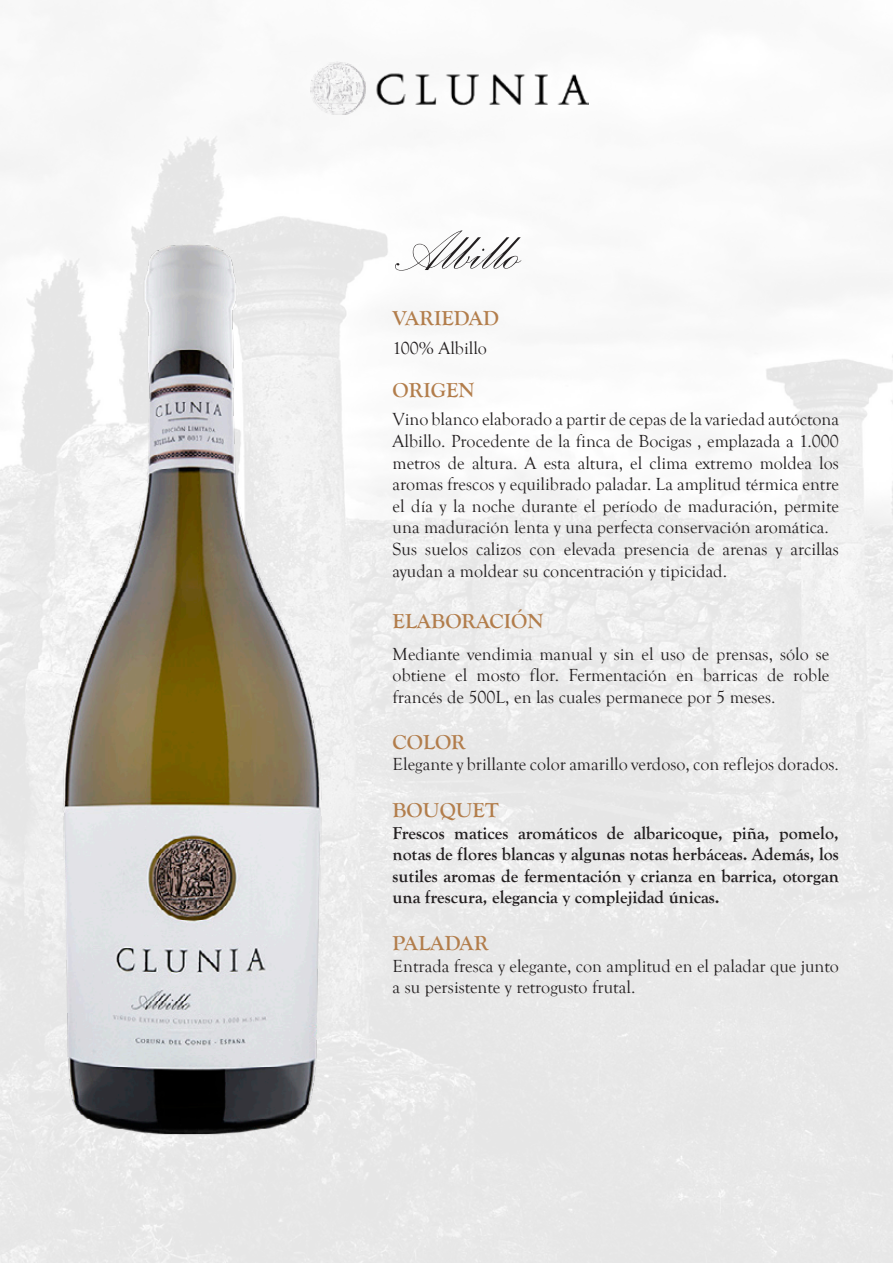
<style>
.page{position:relative;width:893px;height:1263px;background:#fff}
.page>*{position:absolute;margin:0;border:0;box-sizing:border-box;transform-origin:0 0}
.t1{font:72.9px "Palace Script";color:#231f20}
.t2{font:700 21px "Goudy Old Style T";color:#b27d4b}
.t3{font:18px/21.6px "Goudy Old Style T";color:#231f20;text-align:justify}
.t4{font:700 18px/21.6px "Goudy Old Style T";color:#231f20;text-align:justify}
</style>
<div class="page">
<img style="left:304px;top:54px;width:285px;height:67px">
<img style="left:0;top:218px;width:573px;height:967px">
<p class="t1" style="left:393px;top:203px;width:130px">Albillo</p>
<p class="t2" style="left:393px;top:306px;width:108px">VARIEDAD</p>
<p class="t3" style="left:393px;top:338px;width:96px">100% Albillo</p>
<p class="t2" style="left:393px;top:378px;width:83px">ORIGEN</p>
<p class="t3" style="left:393px;top:409px;width:448px">Vino blanco elaborado a partir de cepas de la variedad autóctona Albillo. Procedente de la finca de Bocigas , emplazada a 1.000 metros de altura. A esta altura, el clima extremo moldea los aromas frescos y equilibrado paladar. La amplitud térmica entre el día y la noche durante el período de maduración, permite una maduración lenta y una perfecta conservación aromática.</p>
<p class="t3" style="left:393px;top:539px;width:448px">Sus suelos calizos con elevada presencia de arenas y arcillas ayudan a moldear su concentración y tipicidad.</p>
<p class="t2" style="left:393px;top:609px;width:152px">ELABORACIÓN</p>
<p class="t3" style="left:393px;top:643px;width:438px">Mediante vendimia manual y sin el uso de prensas, sólo se obtiene el mosto flor. Fermentación en barricas de roble francés de 500L, en las cuales permanece por 5 meses.</p>
<p class="t2" style="left:393px;top:730px;width:75px">COLOR</p>
<p class="t3" style="left:393px;top:754px;width:448px">Elegante y brillante color amarillo verdoso, con reflejos dorados.</p>
<p class="t2" style="left:393px;top:798px;width:107px">BOUQUET</p>
<p class="t4" style="left:393px;top:822px;width:448px">Frescos matices aromáticos de albaricoque, piña, pomelo, notas de flores blancas y algunas notas herbáceas. Además, los sutiles aromas de fermentación y crianza en barrica, otorgan una frescura, elegancia y complejidad únicas.</p>
<p class="t2" style="left:393px;top:931px;width:97px">PALADAR</p>
<p class="t3" style="left:393px;top:955px;width:448px">Entrada fresca y elegante, con amplitud en el paladar que junto a su persistente y retrogusto frutal.</p>
</div>
